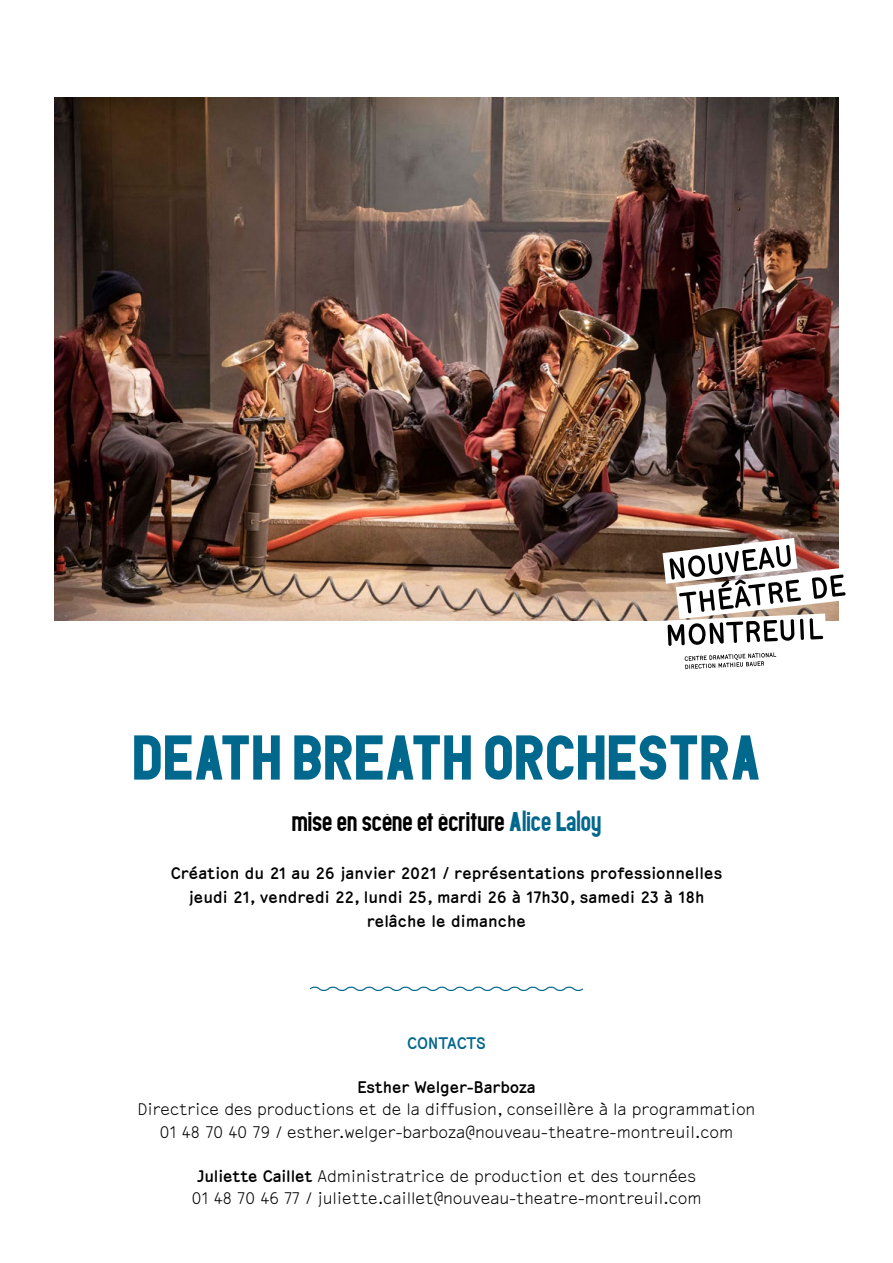
<style>
.page{position:relative;width:893px;height:1263px;background:#fff}
.page>*{position:absolute;margin:0;border:0;box-sizing:border-box;transform-origin:0 0}
.t1{font:63px "PDU";color:#00678d}
.t2{font:27px "PDU";color:#000}
.t3{font:300 18px/22.2px "Recibo";letter-spacing:-.01em;color:#000;text-align:center}
.t4{font:700 18px/24px "Recibo";color:#000;text-align:center}
.t5{font:700 18px "Recibo";letter-spacing:-.01em;color:#00678d}
.s1{color:#00678d}
.s2{font-weight:700}
</style>
<div class="page">
<img style="left:54px;top:97px;width:785px;height:523px">
<svg style="left:661px;top:538px;width:185px;height:132px"></svg>
<svg style="left:310px;top:986px;width:273px;height:5px"></svg>
<h1 class="t1" style="left:132px;top:713px;width:630px">DEATH BREATH ORCHESTRA</h1>
<h2 class="t2" style="left:292px;top:802px;width:311px">mise en scène et écriture <span class="s1">Alice Laloy</span></h2>
<p class="t4" style="left:171px;top:861px;width:553px">Création du 21 au 26 janvier 2021 / représentations professionnelles jeudi 21, vendredi 22, lundi 25, mardi 26 à 17h30, samedi 23 à 18h relâche le dimanche</p>
<p class="t5" style="left:407px;top:1033px;width:80px">CONTACTS</p>
<p class="t4" style="left:357px;top:1075px;width:180px">Esther Welger-Barboza</p>
<p class="t3" style="left:137px;top:1099px;width:619px">Directrice des productions et de la diffusion, conseillère à la programmation<br>01 48 70 40 79 / esther.welger-barboza@nouveau-theatre-montreuil.com</p>
<p class="t3" style="left:191px;top:1165px;width:512px"><span class="s2">Juliette Caillet</span> Administratrice de production et des tournées<br>01 48 70 46 77 / juliette.caillet@nouveau-theatre-montreuil.com</p>
</div>
